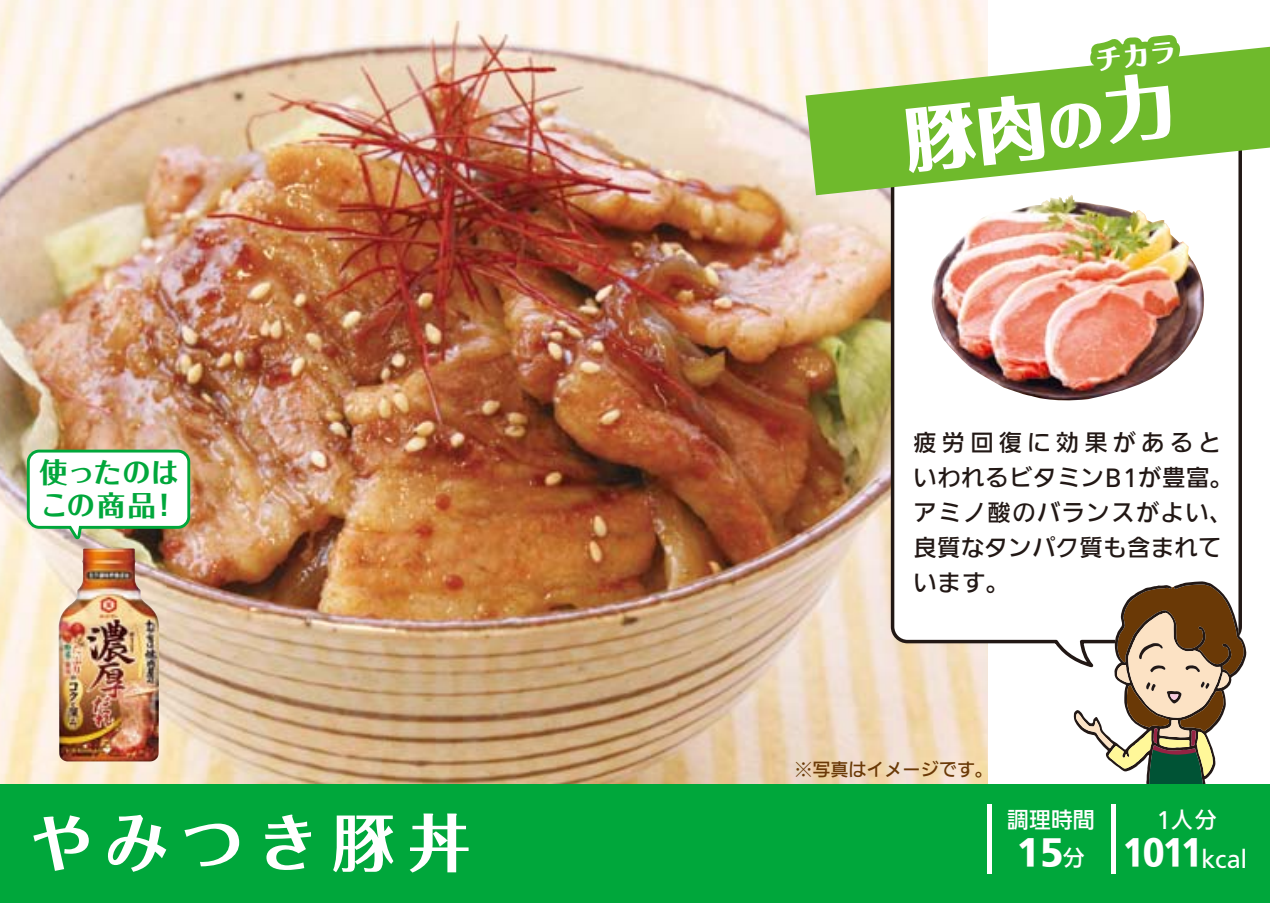
<style>
.page{position:relative;width:1270px;height:903px;background:#fff}
.page>*{position:absolute;margin:0;border:0;box-sizing:border-box;transform-origin:0 0}
.t1{font:700 63px "Folk Pro";letter-spacing:.2em;color:#fff}
.t2{font:800 35px "Iwa UD Go Dsp Pro";letter-spacing:-.04em;color:#fff;scale:.93 1}
.t3{font:800 35px "Iwa UD Go Dsp Pro";letter-spacing:-.04em;color:#fff}
.t4{font:700 28px/33.2px "Folk Pro";letter-spacing:.02em;color:#00a73b}
.t5{font:500 22.75px/35px "Iwa UD Go Dsp Pro";letter-spacing:.05em;color:#221815}
.t6{font:500 22.05px "Iwa UD Go Dsp Pro";color:#fff}
.t7{font:500 17.5px "Iwa UD Go Dsp Pro";letter-spacing:.03em;color:#6a3906}
.s1{font-weight:500;font-size:22.05px}
</style>
<div class="page">
<img style="left:0;top:0;width:988px;height:784px">
<svg style="left:889px;top:195px;width:353px;height:477px"></svg>
<svg style="left:1074px;top:581px;width:172px;height:203px"></svg>
<div style="left:0;top:784px;width:1270px;height:119px;background:#00a73b"></div>
<svg style="left:805px;top:36px;width:465px;height:159px;fill:#6fba2c"></svg>
<hr style="left:1112px;top:804px;width:4px;height:69px;background:#fff">
<div style="left:987px;top:804px;width:5px;height:69px;background:#fff"></div>
<img style="left:24px;top:447px;width:169px;height:106px">
<img style="left:59px;top:548px;width:100px;height:213px">
<img style="left:930px;top:195px;width:278px;height:208px">
<img style="left:890px;top:27px;width:302px;height:295px">
<p class="t4" style="left:40px;top:452px;width:141px">使ったのはこの商品！</p>
<p class="t5" style="left:914px;top:425px;width:321px">疲労回復に効果があるといわれるビタミンB1が豊富。アミノ酸のバランスがよい、良質なタンパク質も含まれています。</p>
<p class="t7" style="left:795px;top:756px;width:199px">※写真はイメージです。</p>
<h1 class="t1" style="left:30px;top:789px;width:443px">やみつき豚丼</h1>
<p class="t6" style="left:1153px;top:803px;width:65px">１人分</p>
<p class="t6" style="left:1007px;top:803px;width:89px">調理時間</p>
<h2 class="t3" style="left:1017px;top:826px;width:69px">15<span class="s1">分</span></h2>
<h2 class="t2" style="left:1123px;top:826px;width:135px">1011<span class="s1">kcal</span></h2>
</div>
